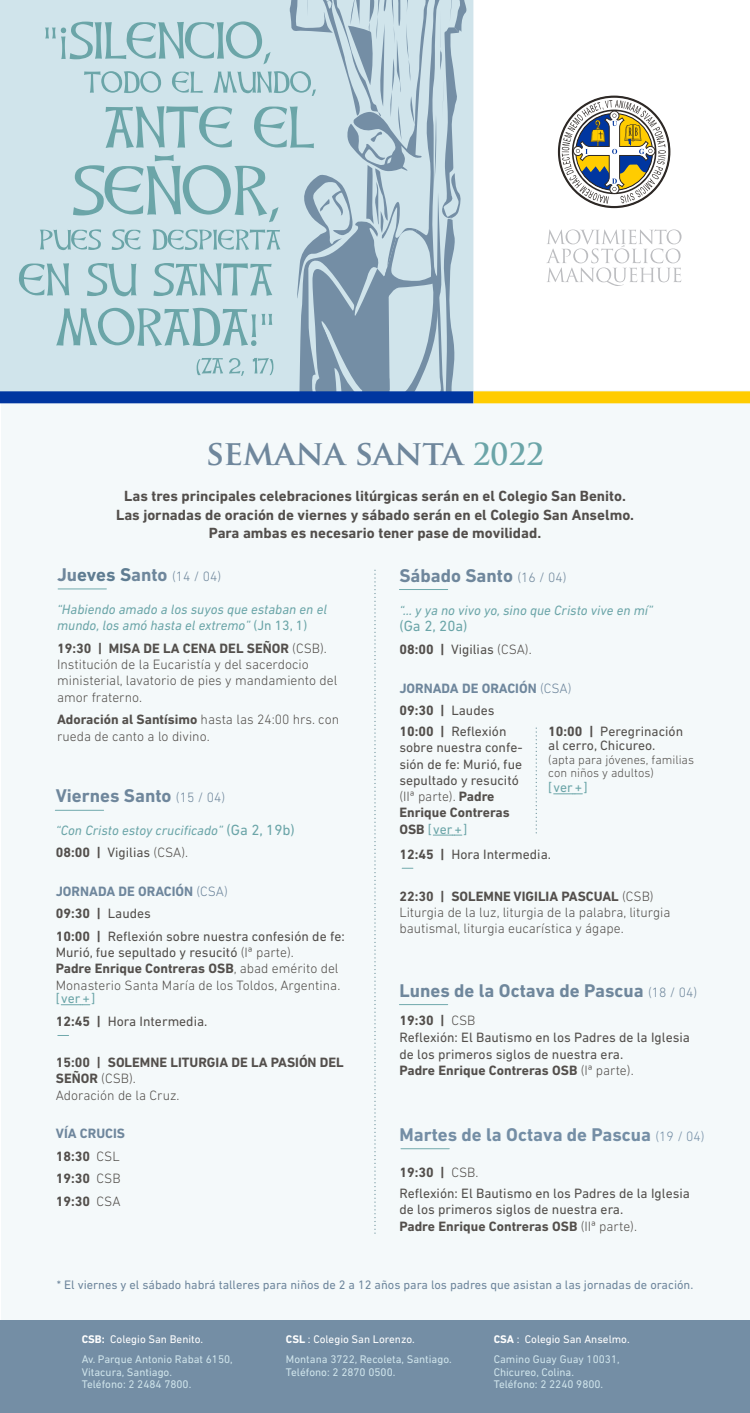
<style>
.page{position:relative;width:750px;height:1413px;background:#fff}
.page>*{position:absolute;margin:0;border:0;box-sizing:border-box;transform-origin:0 0}
.t1{font:700 34.12px "Trajan Pro";letter-spacing:-.01em;color:#6f879c}
.t2{font:700 18.75px "DIN Next LT Pro";color:#6f879c}
.t3{font:700 18.75px "DIN Next LT Pro";color:#748ea5}
.t4{font:700 15px/18.5px "DIN Next LT Pro";color:#534f4c;text-align:center}
.t5{font:15px "DIN Next LT Pro";color:#6ba5a8}
.t6{font:13.75px/16.2px "DIN Next LT Pro";color:#534f4c}
.t7{font:300 13.75px/16.2px "DIN Next LT Pro";color:#534f4c}
.t8{font:italic 13.75px/16.2px "DIN Next LT Pro";color:#6ba5a8}
.t9{font:700 13.75px/22.5px "DIN Next LT Pro";color:#534f4c}
.t10{font:700 13.75px/22.5px "DIN Next LT Pro";color:#6f879d}
.t11{font:300 13.75px "DIN Next LT Pro";color:#6f879c}
.t12{font:13.75px "DIN Next LT Pro";color:#6ba5a8}
.t13{font:12.5px "DIN Next LT Pro";color:#6f879d}
.t14{font:300 12.5px/13.8px "DIN Next LT Pro";color:#534f4c}
.t15{font:11.25px/20px "DIN Next LT Pro";color:#cfe4eb}
.s1{font-size:29.62px;color:#6ba5a8}
.s2{font-weight:700;font-size:18.75px}
.s3{font-weight:700;font-size:18.75px;color:#5e7c91}
.s4{font-style:normal}
.s5{font-weight:700}
.s6{font-weight:300;font-size:13.75px}
.s7{font-style:normal;font-size:15px}
.s8{font-weight:700;font-style:normal;color:#534f4c}
.s9{font-style:normal;color:#534f4c}
.s10{font-weight:300;font-style:normal;color:#534f4c}
.s11{font-weight:700;color:#6f879d}
.s12{font-weight:300;color:#6f879d}
.s13{font-weight:400}
.s14{color:#6ba5a8}
.s15{font-weight:300}
.s16{color:#6f879d}
.s17{color:#534f4c}
.s18{font-weight:400;color:#534f4c}
.s19{font-weight:700;color:#fff}
.s20{color:#fff}
</style>
<div class="page">
<div style="left:1px;top:390px;width:749px;height:1010px;background:#f4f9fa"></div>
<div style="left:0;top:0;width:473px;height:392px;background:#d0e4eb"></div>
<div style="left:0;top:1320px;width:750px;height:93px;background:#748ea5"></div>
<div style="left:0;top:391px;width:473px;height:12px;background:#0036a0"></div>
<div style="left:474px;top:391px;width:276px;height:12px;background:#fc0"></div>
<svg style="left:546px;top:229px;width:136px;height:57px"></svg>
<svg style="left:558px;top:96px;width:112px;height:112px"></svg>
<svg style="left:536px;top:728px;width:1px;height:106px"></svg>
<hr style="left:58px;top:588px;width:48px;height:1px;background:#70a9ac">
<hr style="left:399px;top:1004px;width:49px;height:1px;background:#70a9ac">
<hr style="left:401px;top:1148px;width:48px;height:1px;background:#70a9ac">
<hr style="left:399px;top:589px;width:49px;height:1px;background:#70a9ac">
<svg style="left:554px;top:793px;width:28px;height:1px"></svg>
<svg style="left:433px;top:834px;width:29px;height:1px"></svg>
<svg style="left:19px;top:0;width:449px;height:392px"></svg>
<hr style="left:55px;top:810px;width:49px;height:1px;background:#70a9ac">
<svg style="left:61px;top:1004px;width:29px;height:1px"></svg>
<svg style="left:374px;top:570px;width:2px;height:664px"></svg>
<h1 class="t1" style="left:206px;top:431px;width:340px">SEMANA SANTA <span class="s1">2022</span></h1>
<p class="t4" style="left:116px;top:487px;width:520px">Las tres principales celebraciones litúrgicas serán en el Colegio San Benito.<br>Las jornadas de oración de viernes y sábado serán en el Colegio San Anselmo.<br>Para ambas es necesario tener pase de movilidad.</p>
<p class="t11" style="left:57px;top:568px;width:166px"><span class="s2">Ju</span><span class="s3">eves S</span><span class="s2">anto</span> (14 / 04)</p>
<p class="t8" style="left:57px;top:601px;width:271px">“Habiendo amado a los suyos que estaban en el mundo, los amó hasta el extremo” <span class="s4">(Jn 13, 1)</span></p>
<p class="t7" style="left:57px;top:640px;width:282px"><span class="s5">19:30 | MISA DE LA CENA DEL SEÑOR</span> (CSB).<br>Institución de la Eucaristía y del sacerdocio ministerial, lavatorio de pies y mandamiento del amor fraterno.</p>
<p class="t7" style="left:57px;top:711px;width:284px"><span class="s5">Adoración al Santísimo</span> hasta las 24:00 hrs. con rueda de canto a lo divino.</p>
<h2 class="t2" style="left:56px;top:784px;width:171px">Viernes Santo <span class="s6">(15 / 04)</span></h2>
<p class="t8" style="left:56px;top:818px;width:241px;line-height:22.5px">“Con Cristo estoy crucificado” <span class="s7">(Ga 2, 19b)<br></span><span class="s8">08:00 |</span> <span class="s9">Vigilias</span> <span class="s10">(CSA).</span></p>
<p class="t6" style="left:56px;top:879px;width:290px;line-height:22.5px"><span class="s11">JORNADA DE ORACIÓN</span> <span class="s12">(CSA)<br></span><span class="s5">09:30 |</span> Laudes<br><span class="s5">10:00 |</span> Reflexión sobre nuestra confesión de fe:</p>
<p class="t7" style="left:56px;top:944px;width:286px"><span class="s13">Murió, fue sepultado y resucitó</span> (Iª parte).<br><span class="s5">Padre Enrique Contreras OSB</span>, abad emérito del<br>Monasterio Santa María de los Toldos, Argentina.</p>
<p class="t6" style="left:56px;top:987px;width:153px;line-height:22.5px"><span class="s14">[ver+]<br></span><span class="s5">12:45 |</span> Hora Intermedia.</p>
<p class="t9" style="left:56px;top:1054px;width:290px;line-height:16.2px">15:00 | SOLEMNE LITURGIA DE LA PASIÓN DEL<br>SEÑOR <span class="s15">(CSB).<br>Adoración de la Cruz.</span></p>
<p class="t9" style="left:56px;top:1122px;width:71px"><span class="s16">VÍA CRUCIS<br></span>18:30 <span class="s15">CSL<br></span>19:30 <span class="s15">CSB<br></span>19:30 <span class="s15">CSA</span></p>
<h2 class="t2" style="left:399px;top:564px;width:169px">Sábado Santo <span class="s6">(16 / 04)</span></h2>
<p class="t8" style="left:399px;top:602px;width:255px">“... y ya no vivo yo, sino que Cristo vive en mí”</p>
<p class="t5" style="left:399px;top:617px;width:70px">(Ga 2, 20a)</p>
<p class="t6" style="left:399px;top:641px;width:134px"><span class="s5">08:00 |</span> Vigilias <span class="s15">(CSA).</span></p>
<p class="t10" style="left:399px;top:676px;width:174px">JORNADA DE ORACIÓN <span class="s15">(CSA)<br></span><span class="s17">09:30 |</span> <span class="s18">Laudes</span></p>
<p class="t6" style="left:399px;top:723px;width:125px"><span class="s5">10:00 |</span> Reflexión sobre nuestra confe&shy;sión de fe: Murió, fue sepultado y resucitó <span class="s15">(IIª parte).</span> <span class="s5">Padre<br>Enrique Contreras<br>OSB</span> <span class="s14">[ver +]</span></p>
<p class="t6" style="left:548px;top:724px;width:136px;line-height:13.8px"><span class="s5">10:00 |</span> Peregrinación al cerro, Chicureo.</p>
<p class="t14" style="left:548px;top:752px;width:147px">(apta para jóvenes, familias con niños y adultos)</p>
<p class="t12" style="left:548px;top:780px;width:41px">[ver+]</p>
<p class="t6" style="left:399px;top:846px;width:153px"><span class="s5">12:45 |</span> Hora Intermedia.</p>
<p class="t7" style="left:399px;top:887px;width:273px"><span class="s5">22:30 | SOLEMNE VIGILIA PASCUAL</span> (CSB)<br>Liturgia de la luz, liturgia de la palabra, liturgia bautismal, liturgia eucarística y ágape.</p>
<h2 class="t2" style="left:399px;top:979px;width:299px">Lunes de la Octava de Pascua <span class="s6">(18 / 04)</span></h2>
<p class="t6" style="left:399px;top:1012px;width:292px"><span class="s5">19:30 |</span> <span class="s15">CSB<br></span>Reflexión: El Bautismo en los Padres de la Iglesia de los primeros siglos de nuestra era.<br><span class="s5">Padre Enrique Contreras OSB</span> <span class="s15">(Iª parte).</span></p>
<h2 class="t3" style="left:399px;top:1123px;width:307px">Martes de la Octava de Pascua <span class="s6">(19 / 04)</span></h2>
<p class="t6" style="left:399px;top:1161px;width:292px;line-height:21px"><span class="s5">19:30 |</span> <span class="s15">CSB.<br></span>Reflexión: El Bautismo en los Padres de la Iglesia</p>
<p class="t6" style="left:399px;top:1201px;width:239px">de los primeros siglos de nuestra era.<br><span class="s5">Padre Enrique Contreras OSB</span> <span class="s15">(IIª parte).</span></p>
<p class="t13" style="left:57px;top:1277px;width:638px">* El viernes y el sábado habrá talleres para niños de 2 a 12 años para los padres que asistan a las jornadas de oración.</p>
<p class="t15" style="left:82px;top:1329px;width:153px"><span class="s19">CSB:</span> <span class="s20">Colegio San Benito.<br></span>Av. Parque Antonio Rabat 6150,</p>
<p class="t15" style="left:82px;top:1365px;width:111px;line-height:12.5px">Vitacura, Santiago.<br>Teléfono: 2 2484 7800.</p>
<p class="t15" style="left:286px;top:1329px;width:168px"><span class="s19">CSL</span> <span class="s20">: Colegio San Lorenzo.<br></span>Montana 3722, Recoleta, Santiago.</p>
<p class="t15" style="left:286px;top:1361px;width:111px">Teléfono: 2 2870 0500.</p>
<p class="t15" style="left:494px;top:1329px;width:138px"><span class="s19">CSA</span> <span class="s20">: Colegio San Anselmo.<br></span>Camino Guay Guay 10031,</p>
<p class="t15" style="left:494px;top:1365px;width:111px;line-height:12.5px">Chicureo, Colina.<br>Teléfono: 2 2240 9800.</p>
</div>
